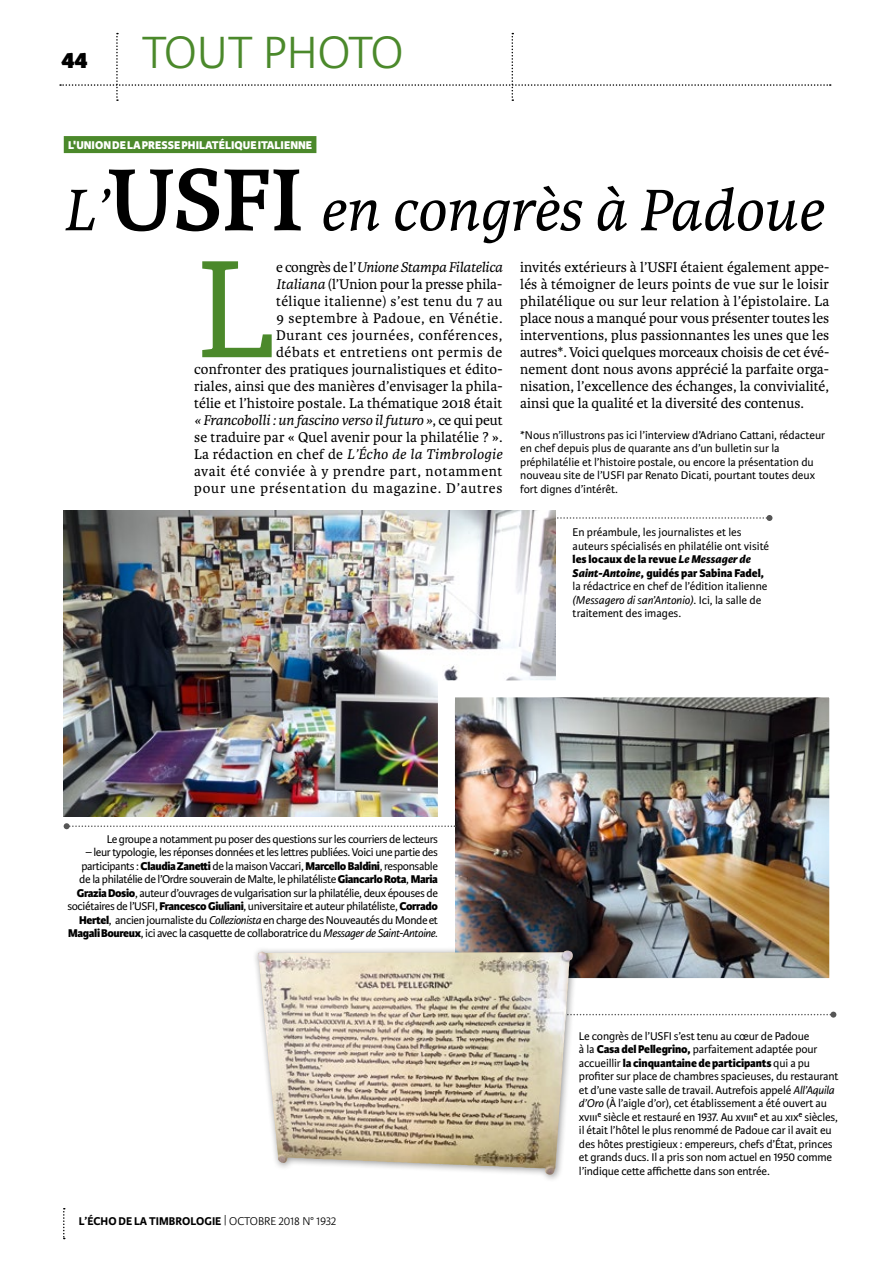
<style>
.page{position:relative;width:893px;height:1263px;background:#fff}
.page>*{position:absolute;margin:0;border:0;box-sizing:border-box;transform-origin:0 0}
.t1{font:132.45px "Adelle";color:#4b892b}
.t2{font:italic 62.4px "Karmina";color:#000}
.t3{font:300 48.15px "Karmina Sans";color:#4b892b}
.t4{font:800 24px "Karmina Sans";color:#000}
.t5{font:15px/17px "Karmina";letter-spacing:.01em;color:#000;text-align:justify}
.t6{font:12px/13.5px "Karmina Sans";letter-spacing:-.01em;color:#000}
.t7{font:12px/13.5px "Karmina Sans";letter-spacing:-.03em;color:#000;text-align:right}
.t8{font:700 12px "Karmina Sans";color:#000}
.t9{font:800 12px "Karmina Sans";color:#fff}
.s1{font-weight:700;font-style:normal;font-size:93.6px}
.s2{font-style:italic}
.s3{font-weight:800}
.s4{font-weight:800;font-style:italic}
.s5{font-weight:300}
</style>
<div class="page">
<div style="left:64px;top:136px;width:252px;height:17px;background:#4b892b"></div>
<svg style="left:557px;top:515px;width:215px;height:6px"></svg>
<svg style="left:581px;top:1011px;width:255px;height:6px"></svg>
<img style="left:63px;top:510px;width:493px;height:306px">
<img style="left:429px;top:672px;width:401px;height:307px">
<svg style="left:64px;top:823px;width:391px;height:6px"></svg>
<div style="left:252px;top:945px;width:329px;height:238px;background:#000;opacity:.4"></div>
<img style="left:257px;top:950px;width:310px;height:221px">
<svg style="left:63px;top:1208px;width:2px;height:31px"></svg>
<svg style="left:60px;top:33px;width:771px;height:68px"></svg>
<h3 class="t4" style="left:62px;top:46px;width:27px">44</h3>
<h3 class="t3" style="left:142px;top:26px;width:263px">TOUT PHOTO</h3>
<p class="t9" style="left:68px;top:138px;width:246px">L'UNION DE LA PRESSE PHILATÉLIQUE ITALIENNE</p>
<h2 class="t2" style="left:63px;top:176px;width:762px">L’<span class="s1">USFI</span> en congrès à Padoue</h2>
<h1 class="t1" style="left:194px;top:213px;width:83px">L</h1>
<p class="t5" style="left:194px;top:259px;width:310px;text-align:right">e congrès de l’<span class="s2">Unione Stampa Filatelica<br>Italiana</span> (l’Union pour la presse phila-<br>télique italienne) s’est tenu du 7 au<br>9 septembre à Padoue, en Vénétie.<br>Durant ces journées, conférences,<br>débats et entretiens ont permis de<br>confronter des pratiques journalistiques et édito&shy;riales, ainsi que des manières d’envisager la phila&shy;télie et l’histoire postale. La thématique 2018 était <span class="s2">« Francobolli : un fascino verso il futuro »</span>, ce qui peut se traduire par « Quel avenir pour la philatélie ? ».<br>La rédaction en chef de <span class="s2">L’Écho de la Timbrologie </span>avait été conviée à y prendre part, notamment pour une présentation du magazine. D’autres</p>
<p class="t5" style="left:520px;top:259px;width:311px">invités extérieurs à l’USFI étaient également appe&shy;lés à témoigner de leurs points de vue sur le loisir philatélique ou sur leur relation à l’épistolaire. La place nous a manqué pour vous présenter toutes les interventions, plus passionnantes les unes que les autres*. Voici quelques morceaux choisis de cet évé&shy;nement dont nous avons apprécié la parfaite orga&shy;nisation, l’excellence des échanges, la convivialité, ainsi que la qualité et la diversité des contenus.</p>
<p class="t6" style="left:520px;top:428px;width:306px">*Nous n’illustrons pas ici l’interview d’Adriano Cattani, rédacteur en chef depuis plus de quarante ans d’un bulletin sur la préphilatélie et l’histoire postale, ou encore la présentation du nouveau site de l’USFI par Renato Dicati, pourtant toutes deux fort dignes d’intérêt.</p>
<p class="t6" style="left:573px;top:526px;width:198px">En préambule, les journalistes et les auteurs spécialisés en philatélie ont visité <span class="s3">les locaux de la revue</span> <span class="s4">Le Messager de Saint-Antoine</span><span class="s3">, guidés par Sabina Fadel, </span>la rédactrice en chef de l’édition italienne <span class="s2">(Messagero di san’Antonio)</span>. Ici, la salle de traitement des images.</p>
<p class="t7" style="left:107px;top:832px;width:333px">Le groupe a notamment pu poser des questions sur les courriers de lecteurs</p>
<p class="t7" style="left:67px;top:846px;width:372px">– leur typologie, les réponses données et les lettres publiées. Voici une partie des participants : <span class="s3">Claudia Zanetti</span> de la maison Vaccari, <span class="s3">Marcello Baldini</span>, responsable de la philatélie de l’Ordre souverain de Malte, le philatéliste <span class="s3">Giancarlo Rota</span>, <span class="s3">Maria Grazia Dosio</span>, auteur d’ouvrages de vulgarisation sur la philatélie, deux épouses de sociétaires de l’USFI, <span class="s3">Francesco Giuliani</span>, universitaire et auteur philatéliste, <span class="s3">Corrado Hertel</span>, ancien journaliste du <span class="s2">Collezionista</span> en charge des Nouveautés du Mondeet <span class="s3">Magali Boureux</span>, ici avec la casquette de collaboratrice du <span class="s2">Messager de Saint-Antoine.</span></p>
<p class="t8" style="left:79px;top:1214px;width:259px">L’ÉCHO DE LA TIMBROLOGIE <span class="s5">| OCTOBRE 2018 N° 1932</span></p>
<p class="t6" style="left:579px;top:1029px;width:261px">Le congrès de l’USFI s’est tenu au cœur de Padoue<br>à la <span class="s3">Casa del Pellegrino,</span> parfaitement adaptée pour accueillir <span class="s3">la cinquantaine de participants</span> qui a pu profiter sur place de chambres spacieuses, du restaurant et d’une vaste salle de travail. Autrefois appelé <span class="s2">All’Aquila d’Oro</span> (À l’aigle d’or), cet établissement a été ouvert au xviiie siècle et restauré en 1937. Au xviiie et au xixe siècles, il était l’hôtel le plus renommé de Padoue car il avait eu des hôtes prestigieux : empereurs, chefs d’État, princes et grands ducs. Il a pris son nom actuel en 1950 comme l’indique cette affichette dans son entrée.</p>
</div>
